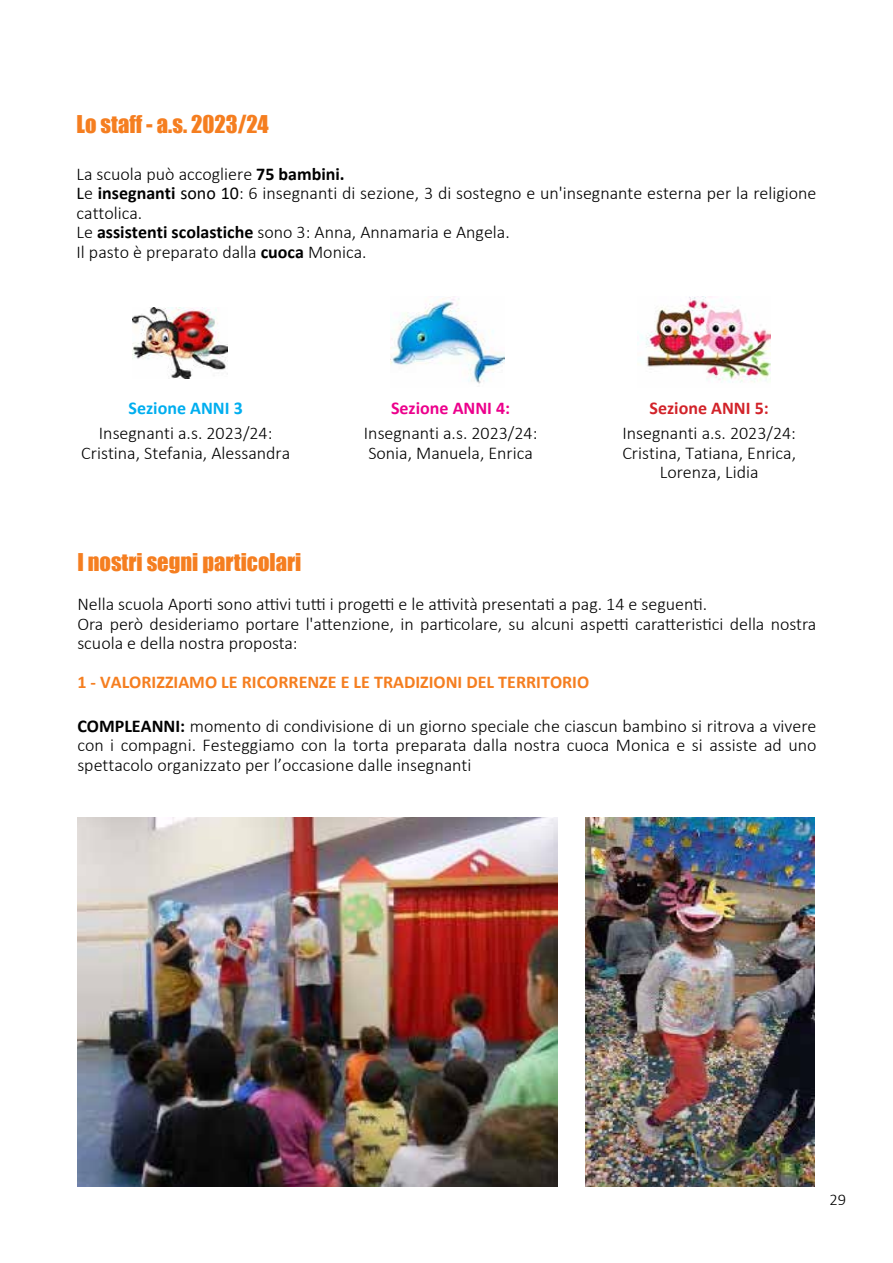
<style>
.page{position:relative;width:893px;height:1263px;background:#fff}
.page>*{position:absolute;margin:0;border:0;box-sizing:border-box;transform-origin:0 0}
.t1{font:22.5px "Impact";color:#f57e20}
.t2{font:300 18px/19.5px "Calibri";color:#000}
.t3{font:700 18px "Calibri";color:#f57e20}
.t4{font:700 18px "Calibri";color:#ec008c}
.t5{font:700 18px "Calibri";color:#d2232a}
.t6{font:700 18px "Calibri";color:#00aeef}
.t7{font:300 16.5px "Calibri";color:#000}
.s1{font-weight:700}
.s2{font-weight:400}
</style>
<div class="page">
<img style="left:133px;top:308px;width:94px;height:71px">
<img style="left:390px;top:297px;width:114px;height:87px">
<img style="left:640px;top:297px;width:130px;height:86px">
<img style="left:77px;top:818px;width:480px;height:368px">
<img style="left:585px;top:817px;width:229px;height:369px">
<p class="t1" style="left:77px;top:106px;width:194px">Lo staff - a.s. 2023/24</p>
<p class="t2" style="left:77px;top:164px;width:741px">La scuola può accogliere <span class="s1">75 bambini.<br></span><span class="s2">L</span>e <span class="s1">insegnanti</span> <span class="s2">sono 10</span>: 6 insegnanti di sezione, 3 di sostegno e un'insegnante esterna per la religione cattolica.<br>Le <span class="s1">assistenti scolastiche</span> sono 3: Anna, Annamaria e Angela.<br>Il pasto è preparato dalla <span class="s1">cuoca</span> Monica.</p>
<p class="t6" style="left:129px;top:395px;width:116px">Sezione ANNI 3</p>
<p class="t2" style="left:81px;top:423px;width:210px;text-align:center">Insegnanti a.s. 2023/24:<br>Cristina, Stefania, Alessandra</p>
<p class="t4" style="left:391px;top:395px;width:121px">Sezione ANNI 4:</p>
<p class="t2" style="left:364px;top:423px;width:175px">Insegnanti a.s. 2023/24:<br>Sonia, Manuela, Enrica</p>
<p class="t5" style="left:650px;top:395px;width:121px">Sezione ANNI 5:</p>
<p class="t2" style="left:622px;top:423px;width:175px;text-align:center">Insegnanti a.s. 2023/24:<br>Cristina, Tatiana, Enrica,<br>Lorenza, Lidia</p>
<p class="t1" style="left:77px;top:545px;width:225px">I nostri segni particolari</p>
<p class="t2" style="left:77px;top:594px;width:741px">Nella scuola Aporti sono attivi tutti i progetti e le attività presentati a pag. 14 e seguenti.<br>Ora però desideriamo portare l'attenzione, in particolare, su alcuni aspetti caratteristici della nostra scuola e della nostra proposta:</p>
<p class="t3" style="left:77px;top:669px;width:513px">1 - VALORIZZIAMO LE RICORRENZE E LE TRADIZIONI DEL TERRITORIO</p>
<p class="t2" style="left:77px;top:716px;width:741px;text-align:justify"><span class="s1">COMPLEANNI:</span> momento di condivisione di un giorno speciale che ciascun bambino si ritrova a vivere con i compagni. Festeggiamo con la torta preparata dalla nostra cuoca Monica e si assiste ad uno spettacolo organizzato per l’occasione dalle insegnanti</p>
<p class="t7" style="left:829px;top:1189px;width:18px">29</p>
</div>
